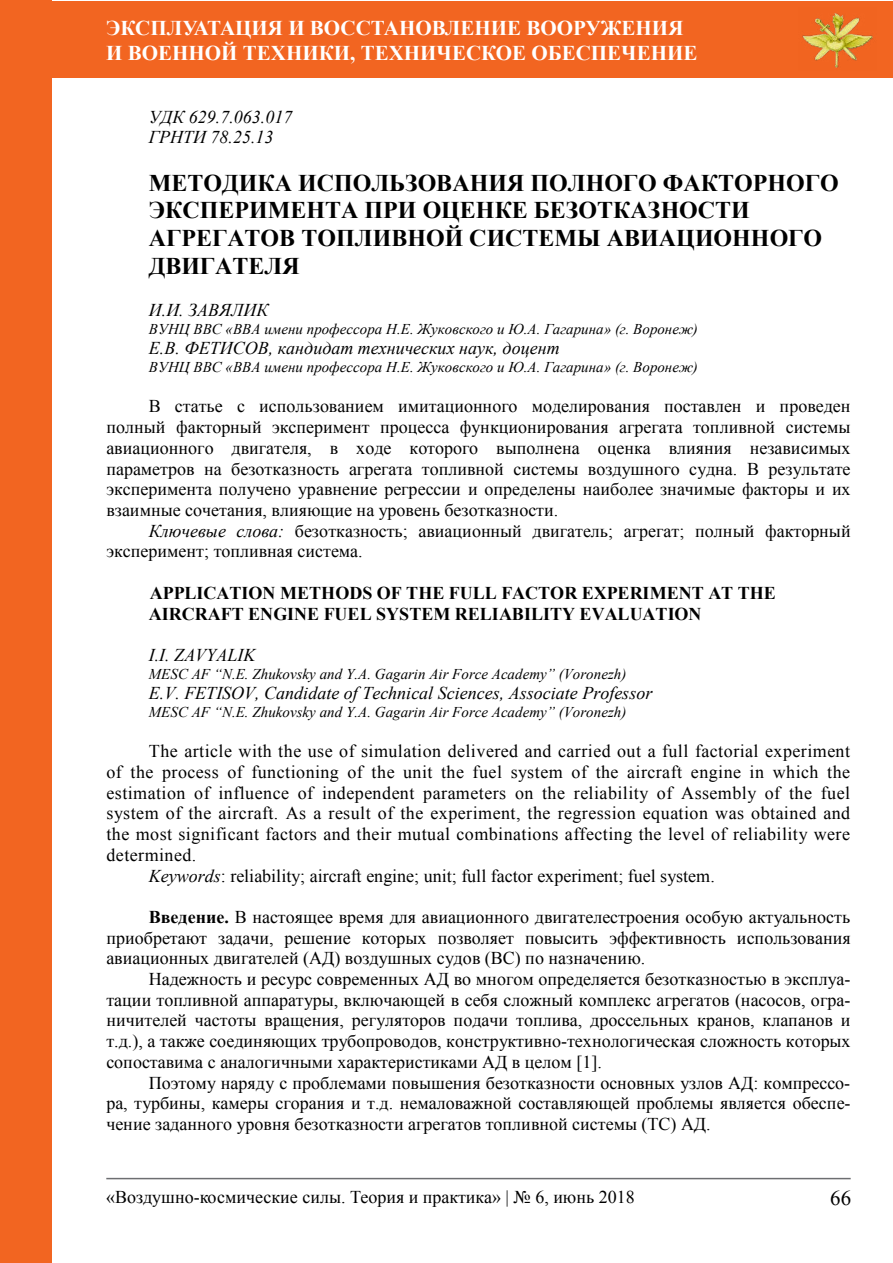
<style>
.page{position:relative;width:893px;height:1263px;background:#fff}
.page>*{position:absolute;margin:0;border:0;box-sizing:border-box;transform-origin:0 0}
.t1{font:700 24px/27.6px "Times New Roman";color:#000}
.t2{font:700 21px/25.2px "Times New Roman";color:#fff}
.t3{font:21px "Times New Roman";color:#000}
.t4{font:18px/20.7px "Times New Roman";letter-spacing:.005em;color:#000;text-align:justify}
.t5{font:18px "Times New Roman";letter-spacing:.025em;color:#000}
.t6{font:18px "Times New Roman";letter-spacing:.03em;color:#000}
.t7{font:italic 18px/20.7px "Times New Roman";color:#000}
.t8{font:700 18px/20.7px "Times New Roman";color:#000}
.t9{font:italic 15px "Times New Roman";color:#000}
.s1{font-style:italic}
.s2{font-weight:700}
</style>
<div class="page">
<div style="left:0;top:1px;width:892px;height:76px;background:#f26521"></div>
<div style="left:0;top:1px;width:51px;height:1262px;background:#f26521"></div>
<img style="left:802px;top:13px;width:71px;height:55px">
<hr style="left:106px;top:1178px;width:745px;height:1px;background:#6d6e71">
<p class="t2" style="left:106px;top:14px;width:592px">Эксплуатация и восстановление вооружения и военной техники, техническое обеспечение</p>
<p class="t7" style="left:149px;top:106px;width:145px">УДК 629.7.063.017<br>ГРНТИ 78.25.13</p>
<h1 class="t1" style="left:149px;top:168px;width:691px">МЕТОДИКА ИСПОЛЬЗОВАНИЯ ПОЛНОГО ФАКТОРНОГО ЭКСПЕРИМЕНТА ПРИ ОЦЕНКЕ БЕЗОТКАЗНОСТИ АГРЕГАТОВ ТОПЛИВНОЙ СИСТЕМЫ АВИАЦИОННОГО ДВИГАТЕЛЯ</h1>
<p class="t7" style="left:149px;top:299px;width:121px">И.И. ЗАВЯЛИК</p>
<p class="t9" style="left:149px;top:318px;width:550px">ВУНЦ ВВС «ВВА имени профессора Н.Е. Жуковского и Ю.А. Гагарина» (г. Воронеж)</p>
<p class="t7" style="left:149px;top:337px;width:412px">Е.В. ФЕТИСОВ, кандидат технических наук, доцент</p>
<p class="t9" style="left:149px;top:356px;width:550px">ВУНЦ ВВС «ВВА имени профессора Н.Е. Жуковского и Ю.А. Гагарина» (г. Воронеж)</p>
<p class="t4" style="left:106px;top:396px;width:746px;text-indent:42px">В статье с использованием имитационного моделирования поставлен и проведен полный факторный эксперимент процесса функционирования агрегата топливной системы авиационного двигателя, в ходе которого выполнена оценка влияния независимых параметров на безотказность агрегата топливной системы воздушного судна. В результате эксперимента получено уравнение регрессии и определены наиболее значимые факторы и их взаимные сочетания, влияющие на уровень безотказности.</p>
<p class="t4" style="left:106px;top:520px;width:746px;text-indent:42px"><span class="s1">Ключевые слова:</span> безотказность; авиационный двигатель; агрегат; полный факторный эксперимент; топливная система.</p>
<p class="t8" style="left:149px;top:582px;width:629px">APPLICATION METHODS OF THE FULL FACTOR EXPERIMENT AT THE<br>AIRCRAFT ENGINE FUEL SYSTEM RELIABILITY EVALUATION</p>
<p class="t7" style="left:149px;top:644px;width:108px">I.I. ZАVYALIK</p>
<p class="t9" style="left:149px;top:663px;width:479px">MESC AF “N.E. Zhukovsky and Y.A. Gagarin Air Force Academy” (Voronezh)</p>
<p class="t7" style="left:149px;top:682px;width:505px">E.V. FETISOV, Сandidate of Technical Sciences, Associate Professor</p>
<p class="t9" style="left:149px;top:701px;width:479px">MESC AF “N.E. Zhukovsky and Y.A. Gagarin Air Force Academy” (Voronezh)</p>
<p class="t5" style="left:149px;top:739px;width:703px">the article with the use of simulation delivered and carried out a full factorial experiment</p>
<p class="t5" style="left:106px;top:760px;width:745px">of the process of functioning of the unit the fuel system of the aircraft engine in which the</p>
<p class="t6" style="left:106px;top:781px;width:745px">estimation of influence of independent parameters on the reliability of assembly of the fuel</p>
<p class="t6" style="left:106px;top:801px;width:745px">system of the aircraft. as a result of the experiment, the regression equation was obtained and</p>
<p class="t5" style="left:106px;top:822px;width:745px">the most significant factors and their mutual combinations affecting the level of reliability were</p>
<p class="t4" style="left:106px;top:844px;width:92px">determined.</p>
<p class="t4" style="left:149px;top:865px;width:567px"><span class="s1">Keywords</span>: reliability; aircraft engine; unit; full factor experiment; fuel system.</p>
<p class="t4" style="left:106px;top:906px;width:746px;text-indent:42px"><span class="s2">Введение.</span> В настоящее время для авиационного двигателестроения особую актуальность приобретают задачи, решение которых позволяет повысить эффективность использования авиационных двигателей (АД) воздушных судов (ВС) по назначению.</p>
<p class="t4" style="left:106px;top:968px;width:746px;text-indent:42px">Надежность и ресурс современных АД во многом определяется безотказностью в эксплуа&shy;тации топливной аппаратуры, включающей в себя сложный комплекс агрегатов (насосов, огра&shy;ничителей частоты вращения, регуляторов подачи топлива, дроссельных кранов, клапанов и т.д.), а также соединяющих трубопроводов, конструктивно-технологическая сложность которых сопоставима с аналогичными характеристиками АД в целом [1].</p>
<p class="t4" style="left:106px;top:1072px;width:746px;text-indent:42px">Поэтому наряду с проблемами повышения безотказности основных узлов АД: компрессо&shy;ра, турбины, камеры сгорания и т.д. немаловажной составляющей проблемы является обеспе&shy;чение заданного уровня безотказности агрегатов топливной системы (ТС) АД.</p>
<p class="t4" style="left:106px;top:1187px;width:530px">«Воздушно-космические силы. Теория и практика» | № 6, июнь 2018</p>
<p class="t3" style="left:830px;top:1183px;width:22px">66</p>
</div>
